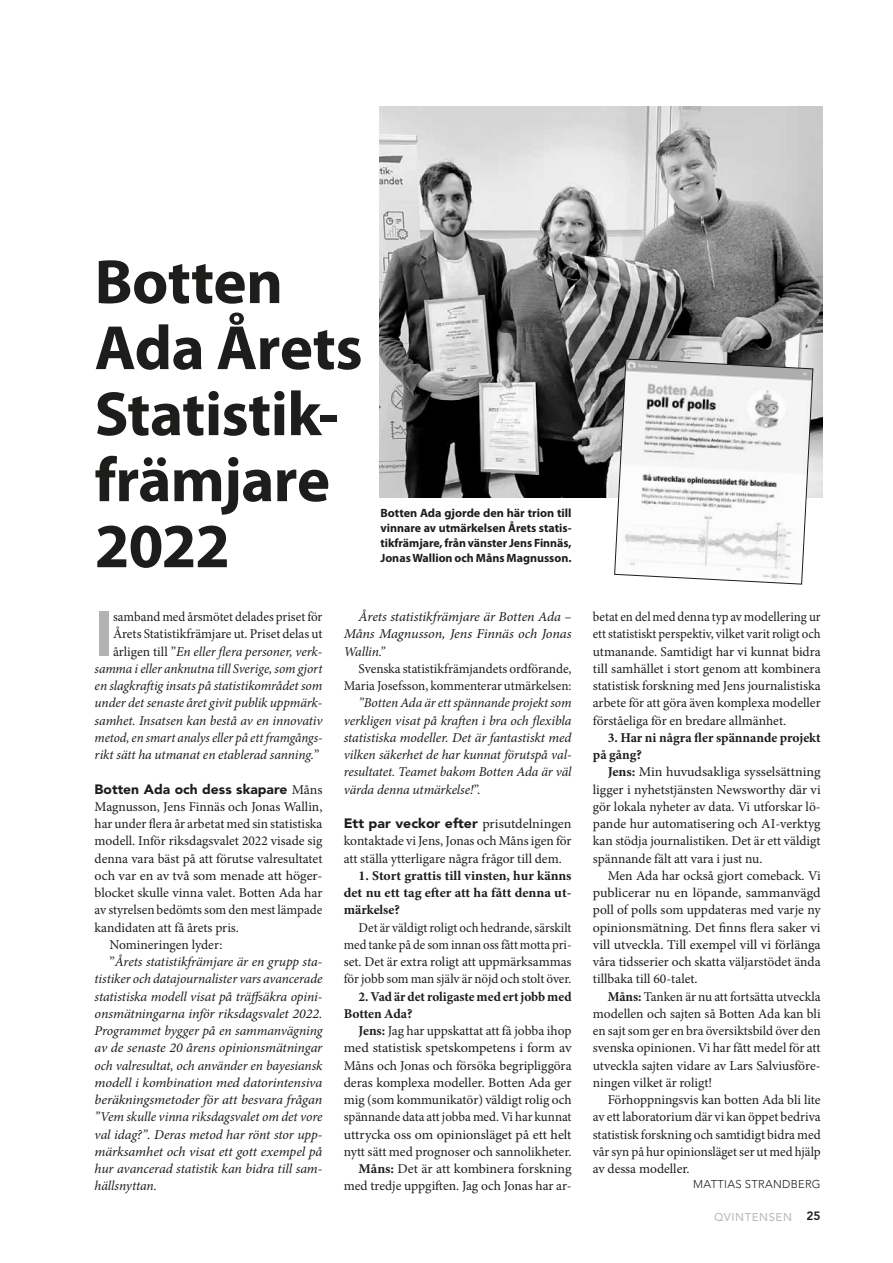
<style>
.page{position:relative;width:893px;height:1263px;background:#fff}
.page>*{position:absolute;margin:0;border:0;box-sizing:border-box;transform-origin:0 0}
.t1{font:700 63px/66px "Myriad Pro";letter-spacing:-.01em;color:#1d1d1b}
.t2{font:900 62.25px "Avenir LT Std";color:#b3b2b2}
.t3{font:13.5px/17.2px "Minion Pro";letter-spacing:-.005em;color:#1d1d1b;text-align:justify}
.t4{font:italic 13.5px/17.2px "Minion Pro";letter-spacing:-.01em;color:#1d1d1b;text-align:right}
.t5{font:13.5px/17.2px "Minion Pro";letter-spacing:-.005em;color:#1d1d1b;text-align:justify;scale:.96 1}
.t6{font:13.5px/17.2px "Minion Pro";letter-spacing:-.005em;color:#1d1d1b;text-align:justify;scale:1.04 1}
.t7{font:italic 13.5px/17.2px "Minion Pro";letter-spacing:-.01em;color:#1d1d1b;text-align:justify;scale:1.04 1}
.t8{font:700 13.5px/17.2px "Minion Pro";color:#1d1d1b}
.t9{font:italic 13.5px "Minion Pro";letter-spacing:-.01em;color:#1d1d1b;scale:1.05 1}
.t10{font:900 13.5px "Avenir LT Std";color:#1d1d1b;scale:1.05 1}
.t11{font:900 13.5px "Avenir LT Std";color:#1d1d1b}
.t12{font:700 12px/15px "Myriad Pro";color:#1d1d1b;text-align:justify}
.t13{font:300 11.25px "Avenir LT Std";letter-spacing:.025em;color:#1d1d1b}
.t14{font:500 11.25px "Avenir LT Std";letter-spacing:.05em;color:#bcbcbc}
.s1{font-style:normal}
.s2{font-family:"Minion Pro";font-weight:400}
.s3{font-weight:700}
.s4{font-weight:800;font-size:12px;color:#1d1d1b}
</style>
<div class="page">
<img style="left:379px;top:106px;width:443px;height:391px">
<svg style="left:614px;top:359px;width:199px;height:225px"></svg>
<h1 class="t1" style="left:95px;top:247px;width:270px">Botten<br>Ada Årets<br>Statistik&shy;främjare<br>2022</h1>
<p class="t12" style="left:380px;top:505px;width:193px">Botten Ada gjorde den här trion till vinnare av utmärkelsen Årets statis&shy;tikfrämjare, från vänster Jens Finnäs, Jonas Wallion och Måns Magnusson.</p>
<p class="t4" style="left:95px;top:608px;width:229px"><span class="s1">samband med årsmötet delades priset för Årets Statistikfrämjare ut. Priset delas ut årligen till ”</span>En eller flera personer, verk&shy;samma i eller anknutna till Sverige, som gjort en slagkraftig insats på statistikområdet som under det senaste året givit publik uppmärk&shy;samhet. Insatsen kan bestå av en innovativ metod, en smart analys eller på ett framgångs&shy;rikt sätt ha utmanat en etablerad sanning.<span class="s1">”</span></p>
<p class="t11" style="left:95px;top:781px;width:229px">Botten Ada och dess skapare <span class="s2">Måns</span></p>
<p class="t3" style="left:95px;top:798px;width:229px">Magnusson, Jens Finnäs och Jonas Wallin,</p>
<p class="t3" style="left:95px;top:815px;width:229px">har under flera år arbetat med sin statistiska</p>
<p class="t3" style="left:95px;top:832px;width:229px">modell. Inför riksdagsvalet 2022 visade sig</p>
<p class="t3" style="left:95px;top:850px;width:229px">denna vara bäst på att förutse valresultatet</p>
<p class="t6" style="left:95px;top:867px;width:221px">och var en av två som menade att höger-</p>
<p class="t3" style="left:95px;top:884px;width:229px">blocket skulle vinna valet. Botten Ada har</p>
<p class="t3" style="left:95px;top:901px;width:229px">av styrelsen bedömts som den mest lämpade</p>
<p class="t3" style="left:95px;top:919px;width:146px">kandidaten att få årets pris.</p>
<p class="t3" style="left:109px;top:936px;width:114px">Nomineringen lyder:</p>
<p class="t4" style="left:109px;top:953px;width:214px"><span class="s1">”</span>Årets statistikfrämjare är en grupp sta-</p>
<p class="t4" style="left:95px;top:970px;width:229px">tistiker och datajournalister vars avancerade</p>
<p class="t4" style="left:95px;top:988px;width:229px">statistiska modell visat på träffsäkra opini-</p>
<p class="t7" style="left:95px;top:1005px;width:221px">onsmätningarna inför riksdagsvalet 2022.</p>
<p class="t4" style="left:95px;top:1022px;width:229px">Programmet bygger på en sammanvägning</p>
<p class="t7" style="left:95px;top:1039px;width:221px">av de senaste 20 årens opinionsmätningar</p>
<p class="t4" style="left:95px;top:1057px;width:229px">och valresultat, och använder en bayesiansk</p>
<p class="t7" style="left:95px;top:1074px;width:221px">modell i kombination med datorintensiva</p>
<p class="t9" style="left:95px;top:1091px;width:218px">beräkningsmetoder för att besvara frågan</p>
<p class="t4" style="left:95px;top:1108px;width:229px">”Vem skulle vinna riksdagsvalet om det vore</p>
<p class="t4" style="left:95px;top:1126px;width:229px">val idag?”. Deras metod har rönt stor upp-</p>
<p class="t7" style="left:95px;top:1143px;width:221px">märksamhet och visat ett gott exempel på</p>
<p class="t4" style="left:95px;top:1160px;width:229px">hur avancerad statistik kan bidra till sam-</p>
<p class="t4" style="left:95px;top:1177px;width:64px">hällsnyttan.</p>
<h2 class="t2" style="left:95px;top:596px;width:20px">I</h2>
<p class="t7" style="left:344px;top:608px;width:221px;text-indent:15px">Årets statistikfrämjare är Botten Ada – Måns Magnusson, Jens Finnäs och Jonas Wallin.”</p>
<p class="t3" style="left:344px;top:660px;width:229px;text-align:right">Svenska statistikfrämjandets ordförande,<br>Maria Josefsson, kommenterar utmärkelsen:</p>
<p class="t4" style="left:344px;top:694px;width:229px;text-align:justify;text-indent:15px">”Botten Ada är ett spännande projekt som verkligen visat på kraften i bra och flexibla statistiska modeller. Det är fantastiskt med vilken säkerhet de har kunnat förutspå val&shy;resultatet. Teamet bakom Botten Ada är väl värda denna utmärkelse!<span class="s1">”.</span></p>
<p class="t10" style="left:344px;top:815px;width:218px">Ett par veckor efter <span class="s2">prisutdelningen</span></p>
<p class="t3" style="left:344px;top:832px;width:229px">kontaktade vi Jens, Jonas och Måns igen för att ställa ytterligare några frågor till dem.</p>
<p class="t8" style="left:344px;top:867px;width:229px;text-align:justify;text-indent:15px">1. Stort grattis till vinsten, hur känns det nu ett tag efter att ha fått denna ut&shy;märkelse?</p>
<p class="t5" style="left:344px;top:919px;width:239px;text-indent:15px">Det är väldigt roligt och hedrande, särskilt med tanke på de som innan oss fått motta pri&shy;set. Det är extra roligt att uppmärksammas för jobb som man själv är nöjd och stolt över.</p>
<p class="t8" style="left:344px;top:987px;width:229px;text-indent:15px">2. Vad är det roligaste med ert jobb med<br>Botten Ada?</p>
<p class="t3" style="left:344px;top:1022px;width:229px;text-align:right"><span class="s3">Jens:</span> Jag har uppskattat att få jobba ihop med statistisk spetskompetens i form av Måns och Jonas och försöka begripliggöra deras komplexa modeller. Botten Ada ger mig (som kommunikatör) väldigt rolig och spännande data att jobba med. Vi har kunnat uttrycka oss om opinionsläget på ett helt nytt sätt med prognoser och sannolikheter.<br><span class="s3">Måns:</span> Det är att kombinera forskning med tredje uppgiften. Jag och Jonas har ar-</p>
<p class="t5" style="left:593px;top:608px;width:239px">betat en del med denna typ av modellering ur ett statistiskt perspektiv, vilket varit roligt och utmanande. Samtidigt har vi kunnat bidra till samhället i stort genom att kombinera statistisk forskning med Jens journalistiska arbete för att göra även komplexa modeller förståeliga för en bredare allmänhet.</p>
<p class="t8" style="left:593px;top:729px;width:229px;text-indent:15px">3. Har ni några fler spännande projekt på gång?</p>
<p class="t6" style="left:593px;top:763px;width:221px;text-indent:15px"><span class="s3">Jens:</span> Min huvudsakliga sysselsättning ligger i nyhetstjänsten Newsworthy där vi gör lokala nyheter av data. Vi utforskar lö&shy;pande hur automatisering och AI-verktyg kan stödja journalistiken. Det är ett väldigt spännande fält att vara i just nu.</p>
<p class="t3" style="left:593px;top:867px;width:229px;text-indent:15px">Men Ada har också gjort comeback. Vi publicerar nu en löpande, sammanvägd poll of polls som uppdateras med varje ny opinionsmätning. Det finns flera saker vi vill utveckla. Till exempel vill vi förlänga våra tidsserier och skatta väljarstödet ända tillbaka till 60-talet.</p>
<p class="t3" style="left:593px;top:988px;width:229px;text-indent:15px"><span class="s3">Måns:</span> Tanken är nu att fortsätta utveckla modellen och sajten så Botten Ada kan bli en sajt som ger en bra översiktsbild över den svenska opinionen. Vi har fått medel för att utveckla sajten vidare av Lars Salviusföre&shy;ningen vilket är roligt!</p>
<p class="t3" style="left:593px;top:1091px;width:229px;text-indent:15px">Förhoppningsvis kan botten Ada bli lite av ett laboratorium där vi kan öppet bedriva statistisk forskning och samtidigt bidra med vår syn på hur opinionsläget ser ut med hjälp av dessa modeller.</p>
<p class="t13" style="left:693px;top:1178px;width:129px">MATTIAS STRANDBERG</p>
<p class="t14" style="left:714px;top:1210px;width:108px">QVINTENSEN <span class="s4">25</span></p>
</div>
